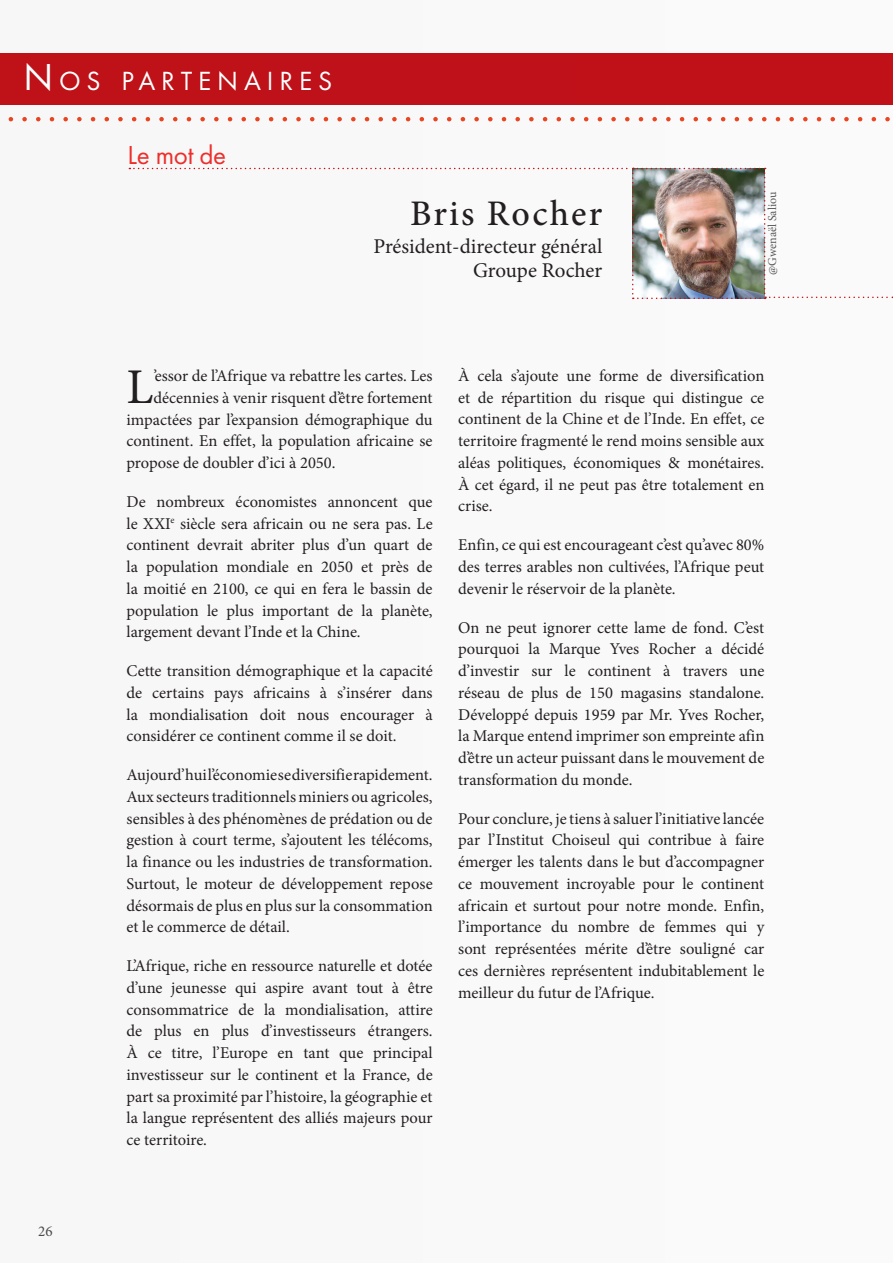
<style>
.page{position:relative;width:893px;height:1263px;background:#f9f9f9}
.page>*{position:absolute;margin:0;border:0;box-sizing:border-box;transform-origin:0 0}
.t1{font:49.95px "Minion Pro";color:#231f20}
.t2{font:500 36px "Minion Pro";letter-spacing:.06em;color:#231f20}
.t3{font:27.3px "Futura PT";letter-spacing:.215em;color:#fff}
.t4{font:27px "Futura PT";letter-spacing:-.01em;color:#ec2f2c}
.t5{font:21px/24px "Minion Pro";color:#231f20;text-align:right}
.t6{font:16.5px/21.8px "Minion Pro";color:#231f20;text-align:justify}
.t7{font:15px "Minion Pro";color:#4c484b}
.t8{font:12px "Minion Pro";color:#57585a}
.s1{font-size:39px}
</style>
<div class="page">
<div style="left:0;top:53px;width:893px;height:51px;background:#c4121a"></div>
<svg style="left:8px;top:117px;width:882px;height:4px"></svg>
<svg style="left:129px;top:168px;width:764px;height:131px"></svg>
<h3 class="t3" style="left:23px;top:64px;width:308px"><span class="s1">N</span> OS PARTENAIRES</h3>
<h3 class="t4" style="left:128px;top:139px;width:100px">Le mot de</h3>
<h2 class="t2" style="left:410px;top:189px;width:194px">Bris Rocher</h2>
<p class="t5" style="left:373px;top:235px;width:230px">Président-directeur général<br>Groupe Rocher</p>
<p class="t8" style="left:764px;top:275px;width:84px;rotate:-90deg">@Gwenaël Saliou</p>
<p class="t7" style="left:38px;top:1221px;width:16px">26</p>
<h1 class="t1" style="left:126px;top:353px;width:28px">L</h1>
<p class="t6" style="left:153px;top:365px;width:281px">’essor de l’Afrique va rebattre les cartes. Les</p>
<p class="t6" style="left:153px;top:387px;width:281px">décennies à venir risquent d’être fortement</p>
<p class="t6" style="left:126px;top:408px;width:308px">impactées par l’expansion démographique du</p>
<p class="t6" style="left:126px;top:430px;width:308px">continent. En effet, la population africaine se</p>
<p class="t6" style="left:126px;top:452px;width:211px">propose de doubler d’ici à 2050.</p>
<p class="t6" style="left:126px;top:491px;width:308px">De nombreux économistes annoncent que le XXI<sup>e</sup> siècle sera africain ou ne sera pas. Le continent devrait abriter plus d’un quart de la population mondiale en 2050 et près de la moitié en 2100, ce qui en fera le bassin de population le plus important de la planète, largement devant l’Inde et la Chine.</p>
<p class="t6" style="left:126px;top:660px;width:308px">Cette transition démographique et la capacité de certains pays africains à s’insérer dans la mondialisation doit nous encourager à considérer ce continent comme il se doit.</p>
<p class="t6" style="left:126px;top:764px;width:308px">Aujourd’hui l’économie se diversifie rapidement.<br>Aux secteurs traditionnels miniers ou agricoles, sensibles à des phénomènes de prédation ou de gestion à court terme, s’ajoutent les télécoms, la finance ou les industries de transformation.<br>Surtout, le moteur de développement repose désormais de plus en plus sur la consommation et le commerce de détail.</p>
<p class="t6" style="left:126px;top:955px;width:308px">L’Afrique, riche en ressource naturelle et dotée d’une jeunesse qui aspire avant tout à être consommatrice de la mondialisation, attire de plus en plus d’investisseurs étrangers.<br>À ce titre, l’Europe en tant que principal investisseur sur le continent et la France, de part sa proximité par l’histoire, la géographie et la langue représentent des alliés majeurs pour ce territoire.</p>
<p class="t6" style="left:458px;top:365px;width:308px">À cela s’ajoute une forme de diversification et de répartition du risque qui distingue ce continent de la Chine et de l’Inde. En effet, ce territoire fragmenté le rend moins sensible aux aléas politiques, économiques &amp; monétaires.<br>À cet égard, il ne peut pas être totalement en crise.</p>
<p class="t6" style="left:458px;top:534px;width:308px">Enfin, ce qui est encourageant c’est qu’avec 80% des terres arables non cultivées, l’Afrique peut devenir le réservoir de la planète.</p>
<p class="t6" style="left:458px;top:616px;width:308px">On ne peut ignorer cette lame de fond. C’est pourquoi la Marque Yves Rocher a décidé d’investir sur le continent à travers une réseau de plus de 150 magasins standalone.<br>Développé depuis 1959 par Mr. Yves Rocher, la Marque entend imprimer son empreinte afin d’être un acteur puissant dans le mouvement de transformation du monde.</p>
<p class="t6" style="left:458px;top:807px;width:308px">Pour conclure, je tiens à saluer l’initiative lancée par l’Institut Choiseul qui contribue à faire émerger les talents dans le but d’accompagner ce mouvement incroyable pour le continent africain et surtout pour notre monde. Enfin, l’importance du nombre de femmes qui y sont représentées mérite d’être souligné car ces dernières représentent indubitablement le meilleur du futur de l’Afrique.</p>
</div>
